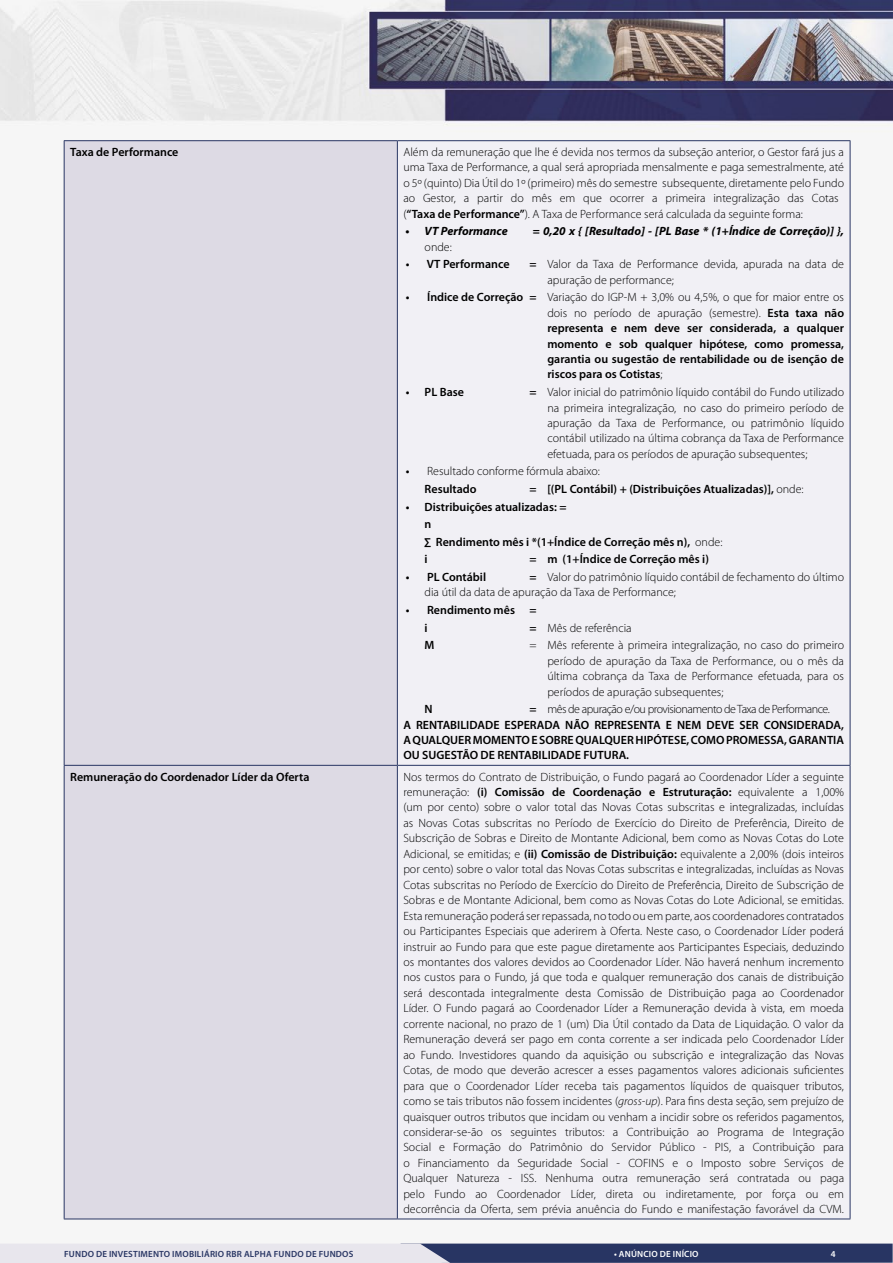
<style>
.page{position:relative;width:893px;height:1263px;background:#fff}
.page>*{position:absolute;margin:0;border:0;box-sizing:border-box;transform-origin:0 0}
.t1{font:300 12px/15.5px "Myriad Pro";color:#000}
.t2{font:600 12px/15.5px "Myriad Pro";color:#000}
.t3{font:italic 700 12px "Myriad Pro";color:#000}
.t4{font:600 9px "Myriad Pro";letter-spacing:.02em;color:#283563}
.t5{font:600 9px "Myriad Pro";letter-spacing:.02em;color:#fff}
.s1{font-weight:600}
.s2{font-weight:300}
.s3{font-style:italic}
</style>
<div class="page">
<img style="left:0;top:0;width:893px;height:1220px">
<svg style="left:0;top:1243px;width:893px;height:20px;background:#898fa9"></svg>
<div style="left:65px;top:141px;width:332px;height:1077px;background:#dddae4"></div>
<div style="left:398px;top:141px;width:452px;height:1077px;background:#f1f0f5"></div>
<hr style="left:64px;top:140px;width:333px;height:1px;background:#283563">
<hr style="left:64px;top:141px;width:1px;height:624px;background:#283563">
<hr style="left:397px;top:140px;width:453px;height:1px;background:#283563">
<hr style="left:397px;top:141px;width:1px;height:624px;background:#283563">
<hr style="left:850px;top:141px;width:1px;height:624px;background:#283563">
<hr style="left:64px;top:766px;width:1px;height:452px;background:#283563">
<hr style="left:397px;top:766px;width:1px;height:452px;background:#283563">
<hr style="left:850px;top:766px;width:1px;height:452px;background:#283563">
<hr style="left:64px;top:765px;width:333px;height:1px;background:#283563">
<hr style="left:397px;top:765px;width:453px;height:1px;background:#283563">
<hr style="left:64px;top:1218px;width:333px;height:1px;background:#283563">
<hr style="left:397px;top:1218px;width:453px;height:1px;background:#283563">
<p class="t2" style="left:70px;top:144px;width:110px">Taxa de Performance</p>
<p class="t1" style="left:403px;top:144px;width:442px">Além da remuneração que lhe é devida nos termos da subseção anterior, o Gestor fará jus a uma Taxa de Performance, a qual será apropriada mensalmente e paga semestralmente, até o 5º (quinto) Dia Útil do 1º (primeiro) mês do semestre subsequente, diretamente pelo Fundo ao Gestor, a partir do mês em que ocorrer a primeira integralização das Cotas (<span class="s1">“Taxa de Performance”</span>). A Taxa de Performance será calculada da seguinte forma:</p>
<p class="t3" style="left:406px;top:223px;width:104px">• VT Performance</p>
<p class="t3" style="left:533px;top:223px;width:313px">= 0,20 x { [Resultado] - [PL Base * (1+Índice de Correção)] },</p>
<p class="t1" style="left:425px;top:239px;width:29px">onde:</p>
<p class="t2" style="left:406px;top:256px;width:105px">• VT Performance</p>
<p class="t1" style="left:547px;top:257px;width:298px;text-indent:-18px"><span class="s1">=</span> Valor da Taxa de Performance devida, apurada na data de apuração de performance;</p>
<p class="t2" style="left:547px;top:289px;width:298px;text-align:justify;text-indent:-142px">• Índice de Correção = <span class="s2">Variação do IGP-M + 3,0% ou 4,5%, o que for maior entre os dois no período de apuração (semestre).</span> Esta taxa não representa e nem deve ser considerada, a qualquer momento e sob qualquer hipótese, como promessa, garantia ou sugestão de rentabilidade ou de isenção de riscos para os Cotistas<span class="s2">;</span></p>
<p class="t2" style="left:406px;top:384px;width:60px">• PL Base</p>
<p class="t1" style="left:547px;top:384px;width:298px;text-align:justify;text-indent:-18px"><span class="s1">=</span> Valor inicial do patrimônio líquido contábil do Fundo utilizado na primeira integralização, no caso do primeiro período de apuração da Taxa de Performance, ou patrimônio líquido contábil utilizado na última cobrança da Taxa de Performance efetuada, para os períodos de apuração subsequentes;</p>
<p class="t1" style="left:425px;top:463px;width:177px;line-height:17.5px;text-indent:-19px"><span class="s1">•</span> Resultado conforme fórmula abaixo:<br><span class="s1">Resultado</span></p>
<p class="t2" style="left:529px;top:481px;width:276px">= [(PL Contábil) + (Distribuições Atualizadas)], <span class="s2">onde:</span></p>
<p class="t2" style="left:425px;top:497px;width:299px;line-height:17.5px;text-indent:-19px">• Distribuições atualizadas: =<br>n<br>∑ Rendimento mês i *(1+Índice de Correção mês n), <span class="s2">onde: </span>i</p>
<p class="t2" style="left:529px;top:551px;width:181px">= m (1+Índice de Correção mês i)</p>
<p class="t1" style="left:425px;top:569px;width:421px;text-indent:105px"><span class="s1">=</span> Valor do patrimônio líquido contábil de fechamento do último dia útil da data de apuração da Taxa de Performance;</p>
<p class="t2" style="left:425px;top:601px;width:113px;line-height:17.5px;text-indent:-19px">• Rendimento mês = i</p>
<p class="t2" style="left:406px;top:569px;width:82px">• PL Contábil</p>
<p class="t1" style="left:529px;top:620px;width:104px"><span class="s1">=</span> Mês de referência</p>
<p class="t2" style="left:425px;top:637px;width:11px">M</p>
<p class="t1" style="left:547px;top:638px;width:298px;text-align:justify;text-indent:-18px">= Mês referente à primeira integralização, no caso do primeiro período de apuração da Taxa de Performance, ou o mês da última cobrança da Taxa de Performance efetuada, para os períodos de apuração subsequentes;</p>
<p class="t2" style="left:425px;top:701px;width:10px">N</p>
<p class="t2" style="left:403px;top:701px;width:442px;text-indent:126px">= <span class="s2">mês de apuração e/ou provisionamento de Taxa de Performance.<br></span>A RENTABILIDADE ESPERADA NÃO REPRESENTA E NEM DEVE SER CONSIDERADA, A QUALQUER MOMENTO E SOBRE QUALQUER HIPÓTESE, COMO PROMESSA, GARANTIA OU SUGESTÃO DE RENTABILIDADE FUTURA.</p>
<p class="t2" style="left:70px;top:768px;width:241px">Remuneração do Coordenador Líder da Oferta</p>
<p class="t1" style="left:403px;top:769px;width:442px;text-align:justify">Nos termos do Contrato de Distribuição, o Fundo pagará ao Coordenador Líder a seguinte remuneração: <span class="s1">(i) Comissão de Coordenação e Estruturação:</span> equivalente a 1,00% (um por cento) sobre o valor total das Novas Cotas subscritas e integralizadas, incluídas as Novas Cotas subscritas no Período de Exercício do Direito de Preferência, Direito de Subscrição de Sobras e Direito de Montante Adicional, bem como as Novas Cotas do Lote Adicional, se emitidas; e <span class="s1">(ii) Comissão de Distribuição:</span> equivalente a 2,00% (dois inteiros por cento) sobre o valor total das Novas Cotas subscritas e integralizadas, incluídas as Novas Cotas subscritas no Período de Exercício do Direito de Preferência, Direito de Subscrição de Sobras e de Montante Adicional, bem como as Novas Cotas do Lote Adicional, se emitidas.<br>Esta remuneração poderá ser repassada, no todo ou em parte, aos coordenadores contratados ou Participantes Especiais que aderirem à Oferta. Neste caso, o Coordenador Líder poderá instruir ao Fundo para que este pague diretamente aos Participantes Especiais, deduzindo os montantes dos valores devidos ao Coordenador Líder. Não haverá nenhum incremento nos custos para o Fundo, já que toda e qualquer remuneração dos canais de distribuição será descontada integralmente desta Comissão de Distribuição paga ao Coordenador Líder. O Fundo pagará ao Coordenador Líder a Remuneração devida à vista, em moeda corrente nacional, no prazo de 1 (um) Dia Útil contado da Data de Liquidação. O valor da Remuneração deverá ser pago em conta corrente a ser indicada pelo Coordenador Líder ao Fundo. Investidores quando da aquisição ou subscrição e integralização das Novas Cotas, de modo que deverão acrescer a esses pagamentos valores adicionais suficientes para que o Coordenador Líder receba tais pagamentos líquidos de quaisquer tributos, como se tais tributos não fossem incidentes (<span class="s3">gross-up</span>). Para fins desta seção, sem prejuízo de quaisquer outros tributos que incidam ou venham a incidir sobre os referidos pagamentos, considerar-se-ão os seguintes tributos: a Contribuição ao Programa de Integração Social e Formação do Patrimônio do Servidor Público - PIS, a Contribuição para o Financiamento da Seguridade Social - COFINS e o Imposto sobre Serviços de Qualquer Natureza - ISS. Nenhuma outra remuneração será contratada ou paga pelo Fundo ao Coordenador Líder, direta ou indiretamente, por força ou em decorrência da Oferta, sem prévia anuência do Fundo e manifestação favorável da CVM.</p>
<p class="t4" style="left:64px;top:1248px;width:291px">FUNDO DE INVESTIMENTO IMOBILIÁRIO RBR ALPHA FUNDO DE FUNDOS</p>
<p class="t5" style="left:614px;top:1248px;width:86px">• ANÚNCIO DE INÍCIO</p>
<p class="t5" style="left:831px;top:1248px;width:6px">4</p>
</div>
